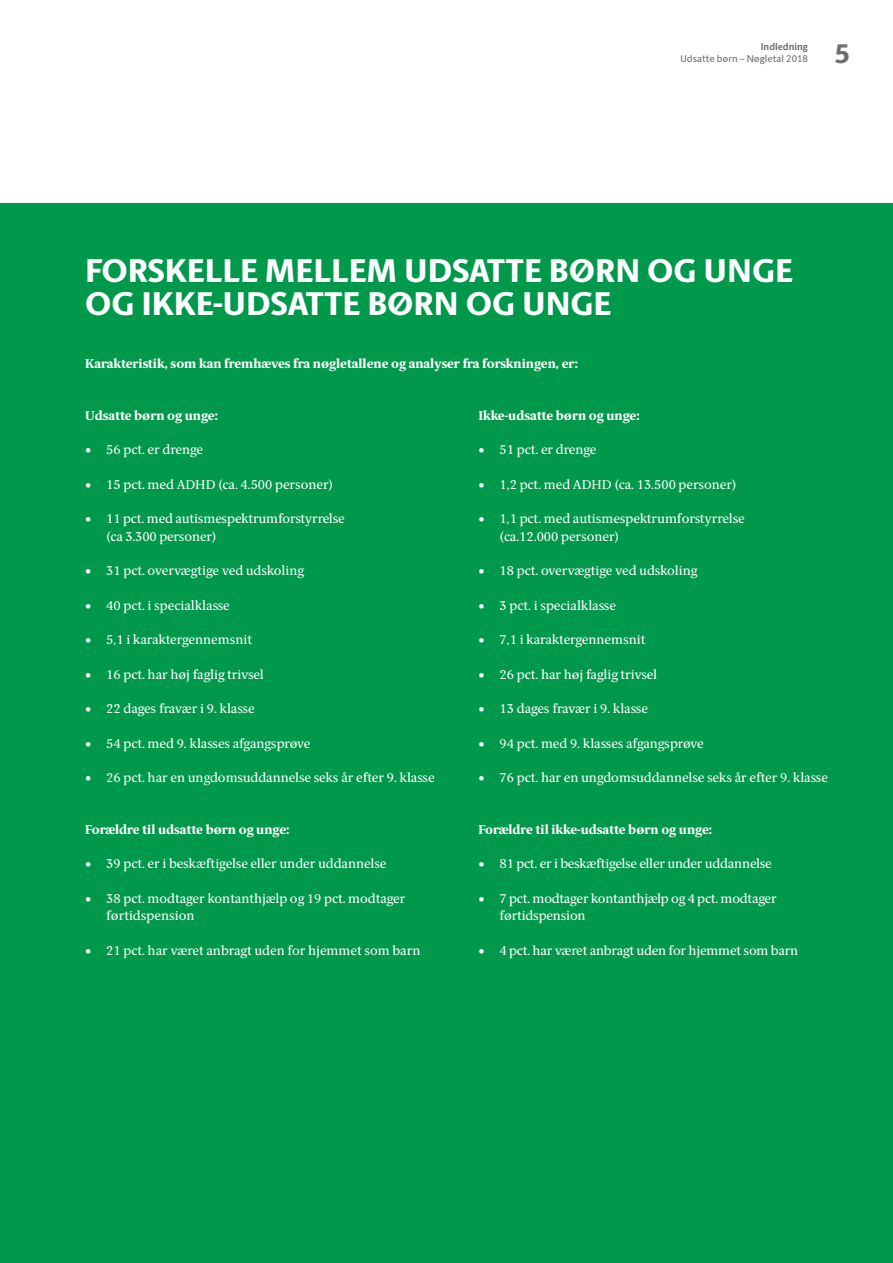
<style>
.page{position:relative;width:893px;height:1263px;background:#fff}
.page>*{position:absolute;margin:0;border:0;box-sizing:border-box;transform-origin:0 0}
.t1{font:800 33px/33px "ID Sans";color:#fff}
.t2{font:800 27px "ID Sans";color:#6d6e71}
.t3{font:12.75px/17.2px "ID Serif";color:#fff}
.t4{font:800 12.75px "ID Serif";color:#fff}
.t5{font:9.75px "ID Sans";color:#6d6e71}
.t6{font:700 9.75px "ID Sans";color:#6d6e71}
</style>
<div class="page">
<div style="left:0;top:204px;width:893px;height:1059px;background:#00984a"></div>
<p class="t6" style="left:761px;top:41px;width:49px">Indledning</p>
<p class="t5" style="left:681px;top:53px;width:129px">Udsatte børn – Nøgletal 2018</p>
<h2 class="t2" style="left:835px;top:37px;width:17px">5</h2>
<h1 class="t1" style="left:85px;top:254px;width:709px">FORSKELLE MELLEM UDSATTE BØRN OG UNGE<br>OG IKKE-UDSATTE BØRN OG UNGE</h1>
<p class="t4" style="left:85px;top:356px;width:494px">Karakteristik, som kan fremhæves fra nøgletallene og analyser fra forskningen, er:</p>
<p class="t4" style="left:85px;top:408px;width:134px">Udsatte børn og unge:</p>
<p class="t3" style="left:85px;top:442px;width:120px">• 56 pct. er drenge</p>
<p class="t3" style="left:85px;top:476px;width:250px">• 15 pct. med ADHD (ca. 4.500 personer)</p>
<p class="t3" style="left:106px;top:511px;width:240px;text-indent:-21px">• 11 pct. med autismespektrumforstyrrelse (ca 3.300 personer)</p>
<p class="t3" style="left:85px;top:562px;width:220px">• 31 pct. overvægtige ved udskoling</p>
<p class="t3" style="left:85px;top:597px;width:146px">• 40 pct. i specialklasse</p>
<p class="t3" style="left:85px;top:631px;width:168px">• 5,1 i karaktergennemsnit</p>
<p class="t3" style="left:85px;top:666px;width:180px">• 16 pct. har høj faglig trivsel</p>
<p class="t3" style="left:85px;top:700px;width:171px">• 22 dages fravær i 9. klasse</p>
<p class="t3" style="left:85px;top:735px;width:227px">• 54 pct. med 9. klasses afgangsprøve</p>
<p class="t3" style="left:85px;top:769px;width:351px">• 26 pct. har en ungdomsuddannelse seks år efter 9. klasse</p>
<p class="t4" style="left:85px;top:822px;width:206px">Forældre til udsatte børn og unge:</p>
<p class="t3" style="left:85px;top:856px;width:303px">• 39 pct. er i beskæftigelse eller under uddannelse</p>
<p class="t3" style="left:106px;top:890px;width:301px;text-indent:-21px">• 38 pct. modtager kontanthjælp og 19 pct. modtager førtidspension</p>
<p class="t3" style="left:85px;top:942px;width:337px">• 21 pct. har været anbragt uden for hjemmet som barn</p>
<p class="t4" style="left:478px;top:408px;width:163px">Ikke-udsatte børn og unge:</p>
<p class="t3" style="left:478px;top:442px;width:120px">• 51 pct. er drenge</p>
<p class="t3" style="left:478px;top:476px;width:260px">• 1,2 pct. med ADHD (ca. 13.500 personer)</p>
<p class="t3" style="left:500px;top:511px;width:247px;text-indent:-21px">• 1,1 pct. med autismespektrumforstyrrelse (ca.12.000 personer)</p>
<p class="t3" style="left:478px;top:562px;width:220px">• 18 pct. overvægtige ved udskoling</p>
<p class="t3" style="left:478px;top:597px;width:139px">• 3 pct. i specialklasse</p>
<p class="t3" style="left:478px;top:631px;width:168px">• 7,1 i karaktergennemsnit</p>
<p class="t3" style="left:478px;top:666px;width:180px">• 26 pct. har høj faglig trivsel</p>
<p class="t3" style="left:478px;top:700px;width:171px">• 13 dages fravær i 9. klasse</p>
<p class="t3" style="left:478px;top:735px;width:227px">• 94 pct. med 9. klasses afgangsprøve</p>
<p class="t3" style="left:478px;top:769px;width:351px">• 76 pct. har en ungdomsuddannelse seks år efter 9. klasse</p>
<p class="t4" style="left:478px;top:822px;width:235px">Forældre til ikke-udsatte børn og unge:</p>
<p class="t3" style="left:478px;top:856px;width:295px">• 81 pct. er i beskæftigelse eller under uddannelse</p>
<p class="t3" style="left:500px;top:890px;width:279px;text-indent:-21px">• 7 pct. modtager kontanthjælp og 4 pct. modtager førtidspension</p>
<p class="t3" style="left:478px;top:942px;width:321px">• 4 pct. har været anbragt uden for hjemmet som barn</p>
</div>
